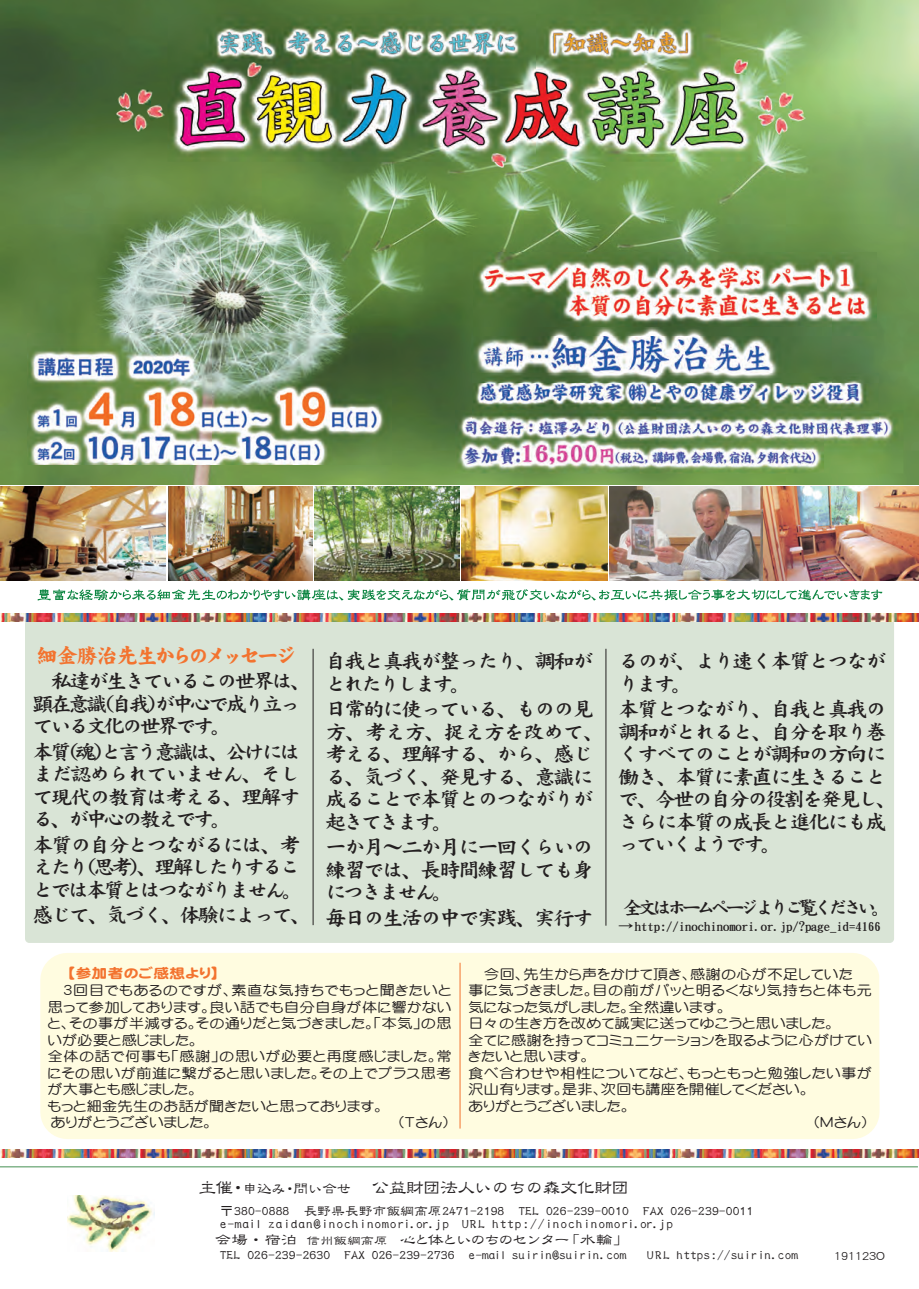
<style>
.page{position:relative;width:919px;height:1289px;background:#fff}
.page>*{position:absolute;margin:0;border:0;box-sizing:border-box;transform-origin:0 0}
.t1{font:21px "DF Kai Sho UB WIN RKSJ H";letter-spacing:-.15em;color:#f3732f}
.t2{font:19.95px/22.5px "DF Kai Sho Bd WIN RKSJ H";letter-spacing:-.095em;color:#231f20;scale:1.05 1}
.t3{font:19.95px/22.5px "DF Kai Sho Bd WIN RKSJ H";letter-spacing:-.15em;color:#231f20;scale:1.05 1}
.t4{font:19.95px "DF Kai Sho Bd WIN RKSJ H";letter-spacing:-.125em;color:#231f20;scale:1.05 1}
.t5{font:18.6px "DF Kai Sho Bd WIN RKSJ H";letter-spacing:-.25em;color:#231f20;scale:1.05 1}
.t6{font:18px "DF Lei Sho SB WIN RKSJ H";letter-spacing:-.05em;color:#231f20}
.t7{font:14.85px "DF Lei Sho SB WIN RKSJ H";letter-spacing:-.15em;color:#231f20;scale:1.11 1}
.t8{font:13.8px/13.5px "DF Lei Sho SB WIN RKSJ H";color:#231f20}
.t9{font:13.5px/16.5px "DF Maru Gothic Md WING RKSJ H";letter-spacing:.045em;color:#231f20;scale:1.11 1}
.t10{font:13.5px "DF Lei Sho SB WIN RKSJ H";color:#231f20}
.t11{font:13.5px "DF Maru Gothic SB WING RKSJ H";letter-spacing:.04em;color:#f3732f;scale:1.15 1}
.t12{font:12px "DF Kai Sho Bd WIN RKSJ H";color:#231f20;scale:1.05 1}
.t13{font:10.8px "DF Maru Gothic Md WING RKSJ H";color:#231f20;scale:1.11 1}
.s1{font-size:14.25px}
.s2{font-size:15px}
.s3{font-size:12.15px}
.s4{font-size:13.5px}
</style>
<div class="page">
<img style="left:0;top:0;width:918px;height:484px">
<div style="left:25px;top:619px;width:869px;height:323px;background:#d9e4d6;border-radius:4px"></div>
<img style="left:168px;top:487px;width:145px;height:93px">
<hr style="left:0;top:1166px;width:917px;height:1px;background:#4f965b">
<img style="left:461px;top:487px;width:146px;height:93px">
<img style="left:610px;top:487px;width:153px;height:93px">
<img style="left:315px;top:487px;width:144px;height:93px">
<img style="left:68px;top:1195px;width:87px;height:56px">
<img style="left:167px;top:14px;width:590px;height:148px">
<img style="left:0;top:487px;width:166px;height:93px">
<svg style="left:38px;top:589px;width:844px;height:11px"></svg>
<img style="left:473px;top:252px;width:403px;height:84px">
<img style="left:472px;top:373px;width:406px;height:37px">
<img style="left:471px;top:328px;width:360px;height:54px">
<img style="left:763px;top:487px;width:155px;height:93px">
<img style="left:455px;top:410px;width:448px;height:63px">
<img style="left:0;top:613px;width:271px;height:9px">
<img style="left:246px;top:613px;width:269px;height:8px">
<img style="left:515px;top:613px;width:134px;height:8px">
<img style="left:649px;top:613px;width:269px;height:8px">
<img style="left:0;top:1149px;width:247px;height:8px">
<img style="left:247px;top:1149px;width:268px;height:8px">
<img style="left:515px;top:1149px;width:134px;height:8px">
<img style="left:649px;top:1149px;width:269px;height:8px">
<img style="left:778px;top:92px;width:15px;height:17px">
<img style="left:732px;top:58px;width:16px;height:17px">
<img style="left:489px;top:152px;width:18px;height:17px">
<img style="left:245px;top:61px;width:18px;height:18px">
<img style="left:770px;top:116px;width:20px;height:20px">
<img style="left:757px;top:94px;width:20px;height:34px">
<img style="left:786px;top:106px;width:20px;height:19px">
<svg style="left:764px;top:108px;width:12px;height:15px"></svg>
<img style="left:137px;top:88px;width:16px;height:18px">
<img style="left:129px;top:112px;width:21px;height:21px">
<img style="left:115px;top:91px;width:21px;height:34px">
<img style="left:146px;top:103px;width:19px;height:19px">
<svg style="left:123px;top:105px;width:12px;height:15px"></svg>
<hr style="left:605px;top:648px;width:1px;height:277px;background:#231f20">
<hr style="left:313px;top:648px;width:1px;height:277px;background:#231f20">
<div style="left:40px;top:953px;width:839px;height:185px;background:#fffce0"></div>
<hr style="left:459px;top:962px;width:1px;height:166px;background:#f3732f">
<img style="left:27px;top:334px;width:364px;height:130px">
<h1 class="t1" style="left:37px;top:644px;width:261px">細金勝治先生からのメッセージ</h1>
<h2 class="t3" style="left:32px;top:669px;width:267px;text-indent:18px">私達が生きているこの世界は、顕在意識(自我)が中心で成り立っている文化の世界です。</h2>
<h2 class="t2" style="left:32px;top:740px;width:257px;text-align:justify">本質(魂)と言う意識は、公けにはまだ認められていません、そして現代の教育は考える、理解する、が中心の教えです。</h2>
<h2 class="t3" style="left:32px;top:833px;width:259px">本質の自分とつながるには、考えたり(思考)、理解したりすることでは本質とはつながりません。</h2>
<h2 class="t4" style="left:32px;top:905px;width:267px">感じて、気づく、体験によって、</h2>
<h2 class="t2" style="left:325px;top:649px;width:257px">自我と真我が整ったり、調和がとれたりします。</h2>
<h2 class="t2" style="left:325px;top:697px;width:267px">日常的に使っている、ものの見方、考え方、捉え方を改めて、考える、理解する、から、感じる、気づく、発見する、意識に成ることで本質とのつながりが起きてきます。</h2>
<h2 class="t2" style="left:325px;top:835px;width:257px;text-align:justify">一か月～二か月に一回くらいの練習では、長時間練習しても身につきません。</h2>
<h2 class="t2" style="left:325px;top:906px;width:257px">毎日の生活の中で実践、実行す</h2>
<h2 class="t2" style="left:618px;top:649px;width:257px">るのが、より速く本質とつながります。</h2>
<h2 class="t2" style="left:618px;top:697px;width:267px">本質とつながり、自我と真我の調和がとれると、自分を取り巻くすべてのことが調和の方向に働き、本質に素直に生きることで、今世の自分の役割を発見し、さらに本質の成長と進化にも成っていくようです。</h2>
<h3 class="t5" style="left:623px;top:898px;width:257px">全文はホームページよりご覧ください。</h3>
<p class="t12" style="left:618px;top:920px;width:251px"><span class="s1">→</span>http://inochinomori.or.jp/?page_id=4166</p>
<p class="t11" style="left:67px;top:966px;width:133px">【参加者のご感想より】</p>
<p class="t9" style="left:48px;top:982px;width:365px;text-indent:16px">３回目でもあるのですが、素直な気持ちでもっと聞きたいと思って参加しております。良い話でも自分自身が体に響かないと、その事が半減する。その通りだと気づきました。「本気」の思いが必要と感じました。<br>全体の話で何事も「感謝」の思いが必要と再度感じました。常にその思いが前進に繋がると思いました。その上でプラス思考が大事とも感じました。<br>もっと細金先生のお話が聞きたいと思っております。<br>ありがとうございました。</p>
<p class="t9" style="left:397px;top:1114px;width:50px">（Tさん）</p>
<p class="t9" style="left:484px;top:965px;width:333px">今回、先生から声をかけて頂き、感謝の心が不足していた</p>
<p class="t9" style="left:468px;top:982px;width:365px">事に気づきました。目の前がパッと明るくなり気持ちと体も元</p>
<p class="t9" style="left:468px;top:998px;width:232px">気になった気がしました。全然違います。</p>
<p class="t9" style="left:468px;top:1015px;width:330px">日々の生き方を改めて誠実に送ってゆこうと思いました。</p>
<p class="t9" style="left:468px;top:1031px;width:365px">全てに感謝を持ってコミュニケーションを取るように心がけてい</p>
<p class="t9" style="left:468px;top:1048px;width:109px">きたいと思います。</p>
<p class="t9" style="left:468px;top:1064px;width:365px">食べ合わせや相性についてなど、もっともっと勉強したい事が</p>
<p class="t9" style="left:468px;top:1081px;width:307px">沢山有ります。是非、次回も講座を開催してください。</p>
<p class="t9" style="left:468px;top:1097px;width:146px">ありがとうございました。</p>
<p class="t9" style="left:812px;top:1114px;width:53px">（Mさん）</p>
<h3 class="t6" style="left:198px;top:1178px;width:432px">主催・<span class="s2">申込み・問い合せ</span> 公益財団法人いのちの森文化財団</h3>
<p class="t8" style="left:220px;top:1203px;width:535px">〒380-0888 長野県長野市飯綱高原2471-2198 TEL 026-239-0010 FAX 026-239-0011 e-mail zaidan@inochinomori.or.jp URL http://inochinomori.or.jp</p>
<p class="t7" style="left:215px;top:1231px;width:375px">会場・宿泊 <span class="s3">信州飯綱高原</span> 心と体といのちのセンター「水輪」</p>
<p class="t8" style="left:220px;top:1248px;width:408px">TEL 026-239-2630 FAX 026-239-2736 <span class="s4">e-mail suirin@suirin.com</span></p>
<p class="t10" style="left:647px;top:1248px;width:153px">URL https://suirin.com</p>
<p class="t13" style="left:834px;top:1250px;width:47px">191123O</p>
</div>
